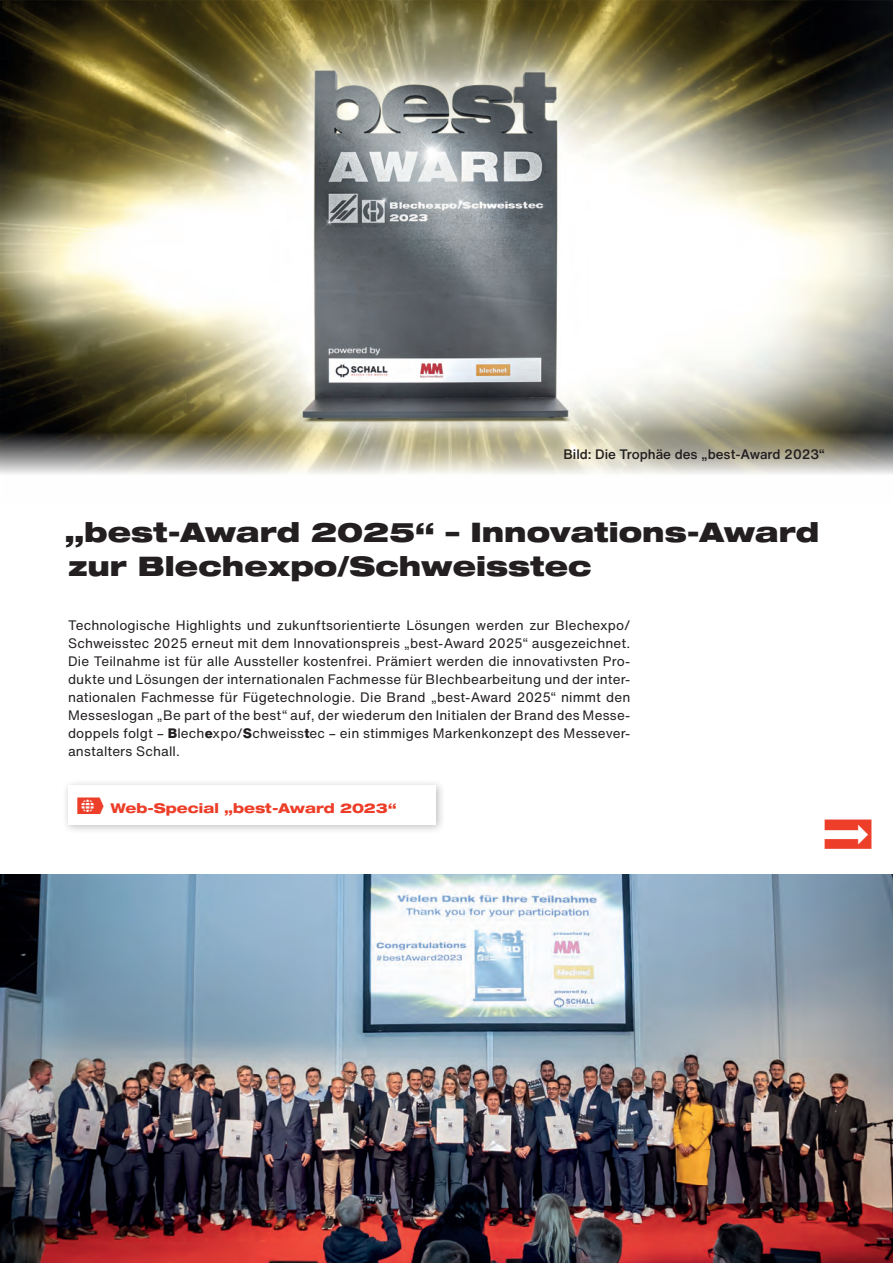
<style>
.page{position:relative;width:893px;height:1263px;background:#fff}
.page>*{position:absolute;margin:0;border:0;box-sizing:border-box;transform-origin:0 0}
.t1{font:29.25px "Schall Webfont 20200605";color:#ec3e28}
.t2{font:900 expanded 27px/34px "Helvetica Neue LT Pro";color:#231f20}
.t3{font:13.5px/18px "Helvetica Now Text";letter-spacing:.01em;color:#231f20;text-align:justify}
.t4{font:500 13.5px "Helvetica Now Text";color:#231f20}
.t5{font:800 expanded 13.5px "Helvetica Neue LT Std";color:#ec3e28}
.s1{font-weight:800}
.s2{font-family:"Schall Webfont 20200605";font-weight:400;font-stretch:normal;font-size:16.5px}
</style>
<div class="page">
<img style="left:0;top:874px;width:893px;height:389px">
<img style="left:0;top:0;width:893px;height:474px">
<div style="left:61px;top:779px;width:385px;height:56px;background:#231f20;opacity:.29"></div>
<div style="left:68px;top:786px;width:368px;height:39px;background:#fff"></div>
<p class="t4" style="left:563px;top:444px;width:263px">Bild: Die Trophäe des „best-Award 2023“</p>
<h2 class="t2" style="left:65px;top:515px;width:756px">„best-Award 2025“ – Innovations-Award zur Blechexpo/Schweisstec</h2>
<p class="t3" style="left:68px;top:616px;width:564px">Technologische Highlights und zukunftsorientierte Lösungen werden zur Blechexpo/ Schweisstec 2025 erneut mit dem Innovationspreis „best-Award 2025“ ausgezeichnet.<br>Die Teilnahme ist für alle Aussteller kostenfrei. Prämiert werden die innovativsten Pro&shy;dukte und Lösungen der internationalen Fachmesse für Blechbearbeitung und der inter&shy;nationalen Fachmesse für Fügetechnologie. Die Brand „best-Award 2025“ nimmt den Messeslogan „Be part of the best“ auf, der wiederum den Initialen der Brand des Messe&shy;doppels folgt – <span class="s1">B</span>lech<span class="s1">e</span>xpo/<span class="s1">S</span>chweiss<span class="s1">t</span>ec – ein stimmiges Markenkonzept des Messever&shy;anstalters Schall.</p>
<p class="t5" style="left:78px;top:799px;width:321px"><span class="s2">@</span> Web-Special „best-Award 2023“</p>
<h1 class="t1" style="left:825px;top:820px;width:48px">A</h1>
</div>
